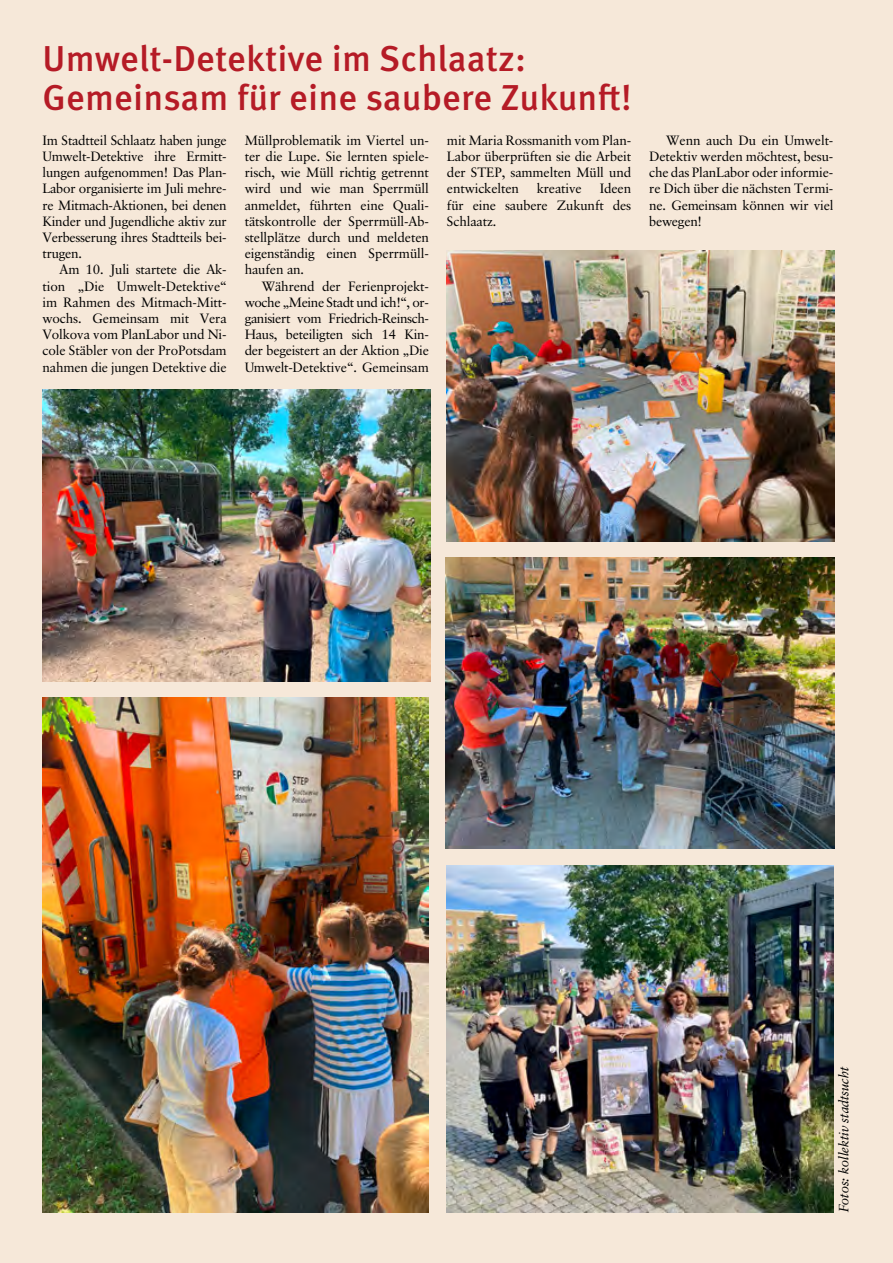
<style>
.page{position:relative;width:893px;height:1263px;background:#f6e8d9}
.page>*{position:absolute;margin:0;border:0;box-sizing:border-box;transform-origin:0 0}
.t1{font:500 36px "Meta OT";letter-spacing:.005em;color:#b51b26}
.Fließtext_Einrückung{font:13.5px/16.2px "Classical Garamond BT";letter-spacing:-.01em;color:#000;text-align:justify}
.Fließtext{font:13.5px/16.2px "Classical Garamond BT";letter-spacing:-.02em;color:#000;text-align:justify}
.Autor{font:italic 13.5px "Classical Garamond BT";letter-spacing:-.015em;color:#000}
</style>
<div class="page">
<img style="left:447px;top:865px;width:386px;height:347px">
<img style="left:43px;top:390px;width:388px;height:291px">
<img style="left:43px;top:697px;width:386px;height:515px">
<img style="left:446px;top:557px;width:388px;height:291px">
<img style="left:446px;top:250px;width:388px;height:292px">
<p class="t1" style="left:43px;top:36px;width:485px">Umwelt-Detektive im Schlaatz:</p>
<p class="t1" style="left:43px;top:75px;width:591px">Gemeinsam für eine saubere Zukunft!</p>
<p class="Fließtext" style="left:43px;top:132px;width:186px">Im Stadtteil Schlaatz haben junge Umwelt-Detektive ihre Ermitt&shy;lungen aufgenommen! Das Plan-Labor organisierte im Juli mehre&shy;re Mitmach-Aktionen, bei denen Kinder und Jugendliche aktiv zur Verbesserung ihres Stadtteils bei&shy;trugen.</p>
<p class="Fließtext_Einrückung" style="left:43px;top:261px;width:186px;text-indent:17px">Am 10. Juli startete die Ak&shy;tion „Die Umwelt-Detektive“ im Rahmen des Mitmach-Mitt&shy;wochs. Gemeinsam mit Vera Volkova vom PlanLabor und Ni&shy;cole Stäbler von der ProPotsdam nahmen die jungen Detektive die</p>
<p class="Fließtext_Einrückung" style="left:245px;top:132px;width:186px">Müllproblematik im Viertel un&shy;ter die Lupe. Sie lernten spiele&shy;risch, wie Müll richtig getrennt wird und wie man Sperrmüll anmeldet, führten eine Quali&shy;tätskontrolle der Sperrmüll-Ab&shy;stellplätze durch und meldeten eigenständig einen Sperrmüll&shy;haufen an.</p>
<p class="Fließtext_Einrückung" style="left:245px;top:278px;width:186px;text-indent:17px">Während der Ferienprojekt&shy;woche „Meine Stadt und ich!“, or&shy;ganisiert vom Friedrich-Reinsch-Haus, beteiligten sich 14 Kin&shy;der begeistert an der Aktion „Die Umwelt-Detektive“. Gemeinsam</p>
<p class="Fließtext_Einrückung" style="left:447px;top:132px;width:186px">mit Maria Rossmanith vom Plan-Labor überprüften sie die Arbeit der STEP, sammelten Müll und entwickelten</p>
<p class="Fließtext_Einrückung" style="left:447px;top:180px;width:186px;text-indent:153px">Ideen für eine saubere Zukunft des Schlaatz.</p>
<p class="Fließtext_Einrückung" style="left:537px;top:180px;width:47px">kreative</p>
<p class="Fließtext_Einrückung" style="left:649px;top:132px;width:186px;text-indent:17px">Wenn auch Du ein Umwelt-Detektiv werden möchtest, besu&shy;che das PlanLabor oder informie&shy;re Dich über die nächsten Termi&shy;ne. Gemeinsam können wir viel bewegen!</p>
<p class="Autor" style="left:835px;top:1212px;width:147px;rotate:-90deg">Fotos: kollektiv stadtsucht</p>
</div>
